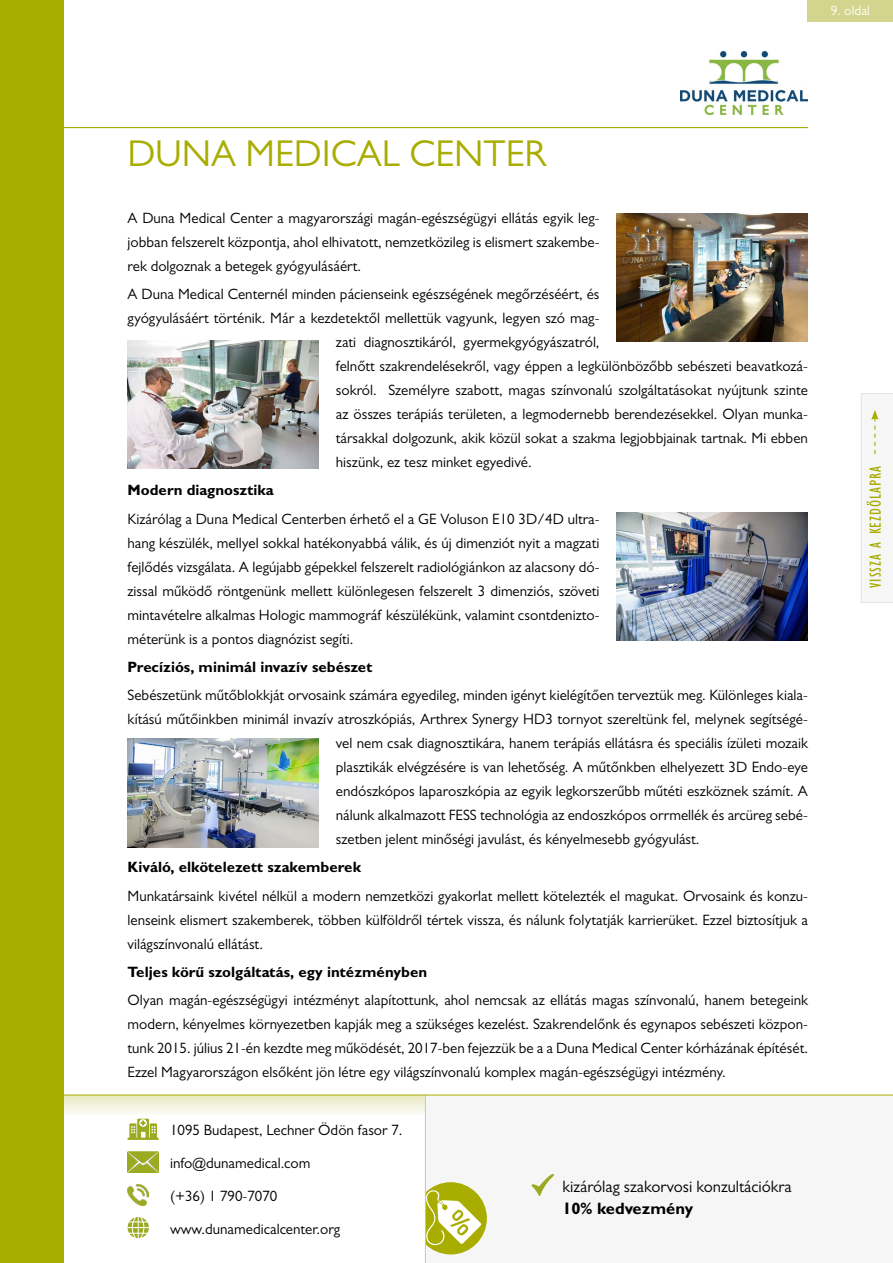
<style>
.page{position:relative;width:893px;height:1263px;background:#fff}
.page>*{position:absolute;margin:0;border:0;box-sizing:border-box;transform-origin:0 0}
.t1{font:37.5px "Gill Sans MT Pro";color:#a8ad00}
.t2{font:16.5px "Gill Sans MT Pro";color:#000}
.t3{font:condensed 16.5px "Gill Sans MT Pro";letter-spacing:.06em;color:#a8ad00}
.t4{font:700 16.5px "Gill Sans MT Pro";color:#000}
.t5{font:15px/24px "Gill Sans MT Pro";color:#000;text-align:justify}
.t6{font:700 15px "Gill Sans MT Pro";color:#000}
.t7{font:13.5px "Gill Sans MT Pro";color:#fff}
</style>
<div class="page">
<svg style="left:64px;top:1096px;width:361px;height:19px"></svg>
<div style="left:425px;top:1095px;width:468px;height:168px;background:#f6f6f6"></div>
<div style="left:0;top:0;width:64px;height:1263px;background:#a8ad00"></div>
<hr style="left:61px;top:127px;width:747px;height:1px;background:#a8ad00">
<div style="left:415px;top:1182px;width:72px;height:72px;background:#a8ad00;border-radius:50%"></div>
<svg style="left:426px;top:1189px;width:56px;height:57px"></svg>
<div style="left:861px;top:393px;width:32px;height:210px;background:#f6f6f6"></div>
<div style="left:408px;top:1176px;width:17px;height:72px;background:#fff"></div>
<hr style="left:425px;top:1095px;width:1px;height:168px;background:#c6c7c8">
<hr style="left:64px;top:1095px;width:829px;height:1px;background:#a8ad00">
<div style="left:808px;top:0;width:85px;height:21px;background:#d3d48d"></div>
<svg style="left:128px;top:1119px;width:31px;height:21px"></svg>
<img style="left:128px;top:1151px;width:30px;height:22px">
<img style="left:128px;top:1184px;width:21px;height:21px">
<svg style="left:128px;top:1217px;width:21px;height:21px"></svg>
<img style="left:128px;top:341px;width:190px;height:127px">
<img style="left:128px;top:739px;width:191px;height:108px">
<img style="left:617px;top:512px;width:191px;height:128px">
<img style="left:617px;top:214px;width:191px;height:127px">
<img style="left:680px;top:51px;width:128px;height:64px">
<svg style="left:531px;top:1174px;width:23px;height:22px"></svg>
<p class="t7" style="left:831px;top:3px;width:41px">9. oldal</p>
<h1 class="t1" style="left:128px;top:131px;width:421px">DUNA MEDICAL CENTER</h1>
<p class="t5" style="left:128px;top:206px;width:474px">A Duna Medical Center a magyarországi magán-egészségügyi ellátás egyik leg&shy;jobban felszerelt központja, ahol elhivatott, nemzetközileg is elismert szakembe&shy;rek dolgoznak a betegek gyógyulásáért.</p>
<p class="t5" style="left:128px;top:282px;width:473px">A Duna Medical Centernél minden pácienseink egészségének megőrzéséért, és</p>
<p class="t5" style="left:128px;top:306px;width:473px">gyógyulásáért történik. Már a kezdetektől mellettük vagyunk, legyen szó mag-</p>
<p class="t5" style="left:336px;top:330px;width:265px">zati diagnosztikáról, gyermekgyógyászatról,</p>
<p class="t5" style="left:336px;top:354px;width:473px">felnőtt szakrendelésekről, vagy éppen a legkülönbözőbb sebészeti beavatkozá-</p>
<p class="t5" style="left:336px;top:378px;width:473px">sokról. Személyre szabott, magas színvonalú szolgáltatásokat nyújtunk szinte</p>
<p class="t5" style="left:336px;top:402px;width:474px">az összes terápiás területen, a legmodernebb berendezésekkel. Olyan munka-</p>
<p class="t5" style="left:336px;top:426px;width:473px">társakkal dolgozunk, akik közül sokat a szakma legjobbjainak tartnak. Mi ebben</p>
<p class="t5" style="left:336px;top:450px;width:197px">hiszünk, ez tesz minket egyedivé.</p>
<p class="t6" style="left:128px;top:481px;width:148px">Modern diagnosztika</p>
<p class="t5" style="left:128px;top:506px;width:473px">Kizárólag a Duna Medical Centerben érhető el a GE Voluson E10 3D/4D ultra&shy;hang készülék, mellyel sokkal hatékonyabbá válik, és új dimenziót nyit a magzati fejlődés vizsgálata. A legújabb gépekkel felszerelt radiológiánkon az alacsony dó&shy;zissal működő röntgenünk mellett különlegesen felszerelt 3 dimenziós, szöveti mintavételre alkalmas Hologic mammográf készülékünk, valamint csontdenizto&shy;méterünk is a pontos diagnózist segíti.</p>
<p class="t6" style="left:128px;top:657px;width:246px">Precíziós, minimál invazív sebészet</p>
<p class="t5" style="left:128px;top:683px;width:682px">Sebészetünk műtőblokkját orvosaink számára egyedileg, minden igényt kielégítően terveztük meg. Különleges kiala-</p>
<p class="t5" style="left:128px;top:707px;width:682px">kítású műtőinkben minimál invazív atroszkópiás, Arthrex Synergy HD3 tornyot szereltünk fel, melynek segítségé-</p>
<p class="t5" style="left:336px;top:731px;width:474px">vel nem csak diagnosztikára, hanem terápiás ellátásra és speciális ízületi mozaik</p>
<p class="t5" style="left:336px;top:755px;width:473px">plasztikák elvégzésére is van lehetőség. A műtőnkben elhelyezett 3D Endo-eye</p>
<p class="t5" style="left:336px;top:779px;width:473px">endószkópos laparoszkópia az egyik legkorszerűbb műtéti eszköznek számít. A</p>
<p class="t5" style="left:336px;top:803px;width:473px">nálunk alkalmazott FESS technológia az endoszkópos orrmellék és arcüreg sebé-</p>
<p class="t5" style="left:336px;top:827px;width:365px">szetben jelent minőségi javulást, és kényelmesebb gyógyulást.</p>
<p class="t6" style="left:128px;top:858px;width:235px">Kiváló, elkötelezett szakemberek</p>
<p class="t5" style="left:128px;top:883px;width:682px">Munkatársaink kivétel nélkül a modern nemzetközi gyakorlat mellett kötelezték el magukat. Orvosaink és konzu&shy;lenseink elismert szakemberek, többen külföldről tértek vissza, és nálunk folytatják karrierüket. Ezzel biztosítjuk a világszínvonalú ellátást.</p>
<p class="t6" style="left:128px;top:962px;width:301px">Teljes körű szolgáltatás, egy intézményben</p>
<p class="t5" style="left:128px;top:988px;width:682px">Olyan magán-egészségügyi intézményt alapítottunk, ahol nemcsak az ellátás magas színvonalú, hanem betegeink modern, kényelmes környezetben kapják meg a szükséges kezelést. Szakrendelőnk és egynapos sebészeti közpon&shy;tunk 2015. július 21-én kezdte meg működését, 2017-ben fejezzük be a a Duna Medical Center kórházának építését.<br>Ezzel Magyarországon elsőként jön létre egy világszínvonalú komplex magán-egészségügyi intézmény.</p>
<p class="t5" style="left:170px;top:1114px;width:234px;line-height:32.7px;text-align:left">1095 Budapest, Lechner Ödön fasor 7. info@dunamedical.com<br>(+36) 1 790-7070 www.dunamedicalcenter.org</p>
<p class="t2" style="left:562px;top:1176px;width:231px">kizárólag szakorvosi konzultációkra</p>
<p class="t4" style="left:562px;top:1198px;width:132px">10% kedvezmény</p>
<p class="t3" style="left:866px;top:588px;width:124px;rotate:-90deg">VISSZA A KEZDŐLAPRA</p>
</div>
